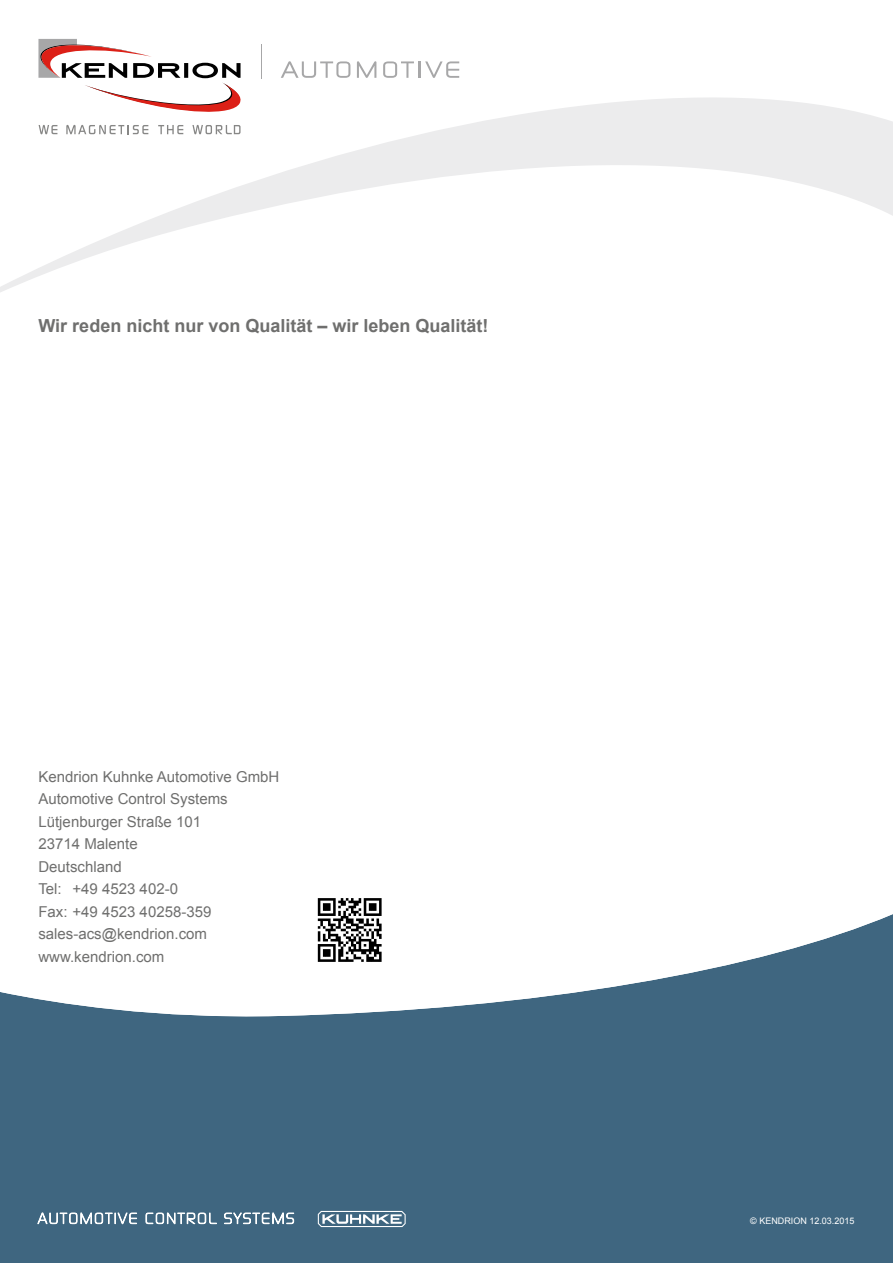
<style>
.page{position:relative;width:893px;height:1263px;background:#fff}
.page>*{position:absolute;margin:0;border:0;box-sizing:border-box;transform-origin:0 0}
.t1{font:700 18px "Arial";color:#6f6f6e}
.t2{font:15px/22.5px "Arial";color:#6f6f6e}
.t3{font:9px "Arial";color:#fff}
</style>
<div class="page">
<div style="left:0;top:1019px;width:893px;height:244px;background:#3f6680"></div>
<svg style="left:0;top:898px;width:893px;height:121px"></svg>
<svg style="left:0;top:73px;width:893px;height:219px"></svg>
<svg style="left:37px;top:1210px;width:100px;height:15px"></svg>
<svg style="left:145px;top:1211px;width:72px;height:14px"></svg>
<svg style="left:224px;top:1210px;width:71px;height:15px"></svg>
<svg style="left:318px;top:1211px;width:88px;height:16px"></svg>
<svg style="left:39px;top:125px;width:18px;height:9px"></svg>
<svg style="left:158px;top:125px;width:25px;height:9px"></svg>
<svg style="left:192px;top:125px;width:49px;height:9px"></svg>
<svg style="left:66px;top:125px;width:82px;height:9px"></svg>
<svg style="left:39px;top:39px;width:204px;height:77px"></svg>
<svg style="left:281px;top:61px;width:69px;height:17px"></svg>
<svg style="left:357px;top:61px;width:19px;height:17px"></svg>
<svg style="left:383px;top:61px;width:76px;height:17px"></svg>
<hr style="left:261px;top:45px;width:1px;height:34px;background:#a7a7a8">
<svg style="left:318px;top:898px;width:64px;height:64px"></svg>
<p class="t1" style="left:38px;top:314px;width:451px">Wir reden nicht nur von Qualität – wir leben Qualität!</p>
<p class="t2" style="left:38px;top:765px;width:242px">Kendrion Kuhnke Automotive GmbH<br>Automotive Control Systems<br>Lütjenburger Straße 101<br>23714 Malente<br>Deutschland<br>Tel: +49 4523 402-0<br>Fax: +49 4523 40258-359 sales-acs@kendrion.com www.kendrion.com</p>
<p class="t3" style="left:750px;top:1215px;width:106px">© KENDRION 12.03.2015</p>
</div>
